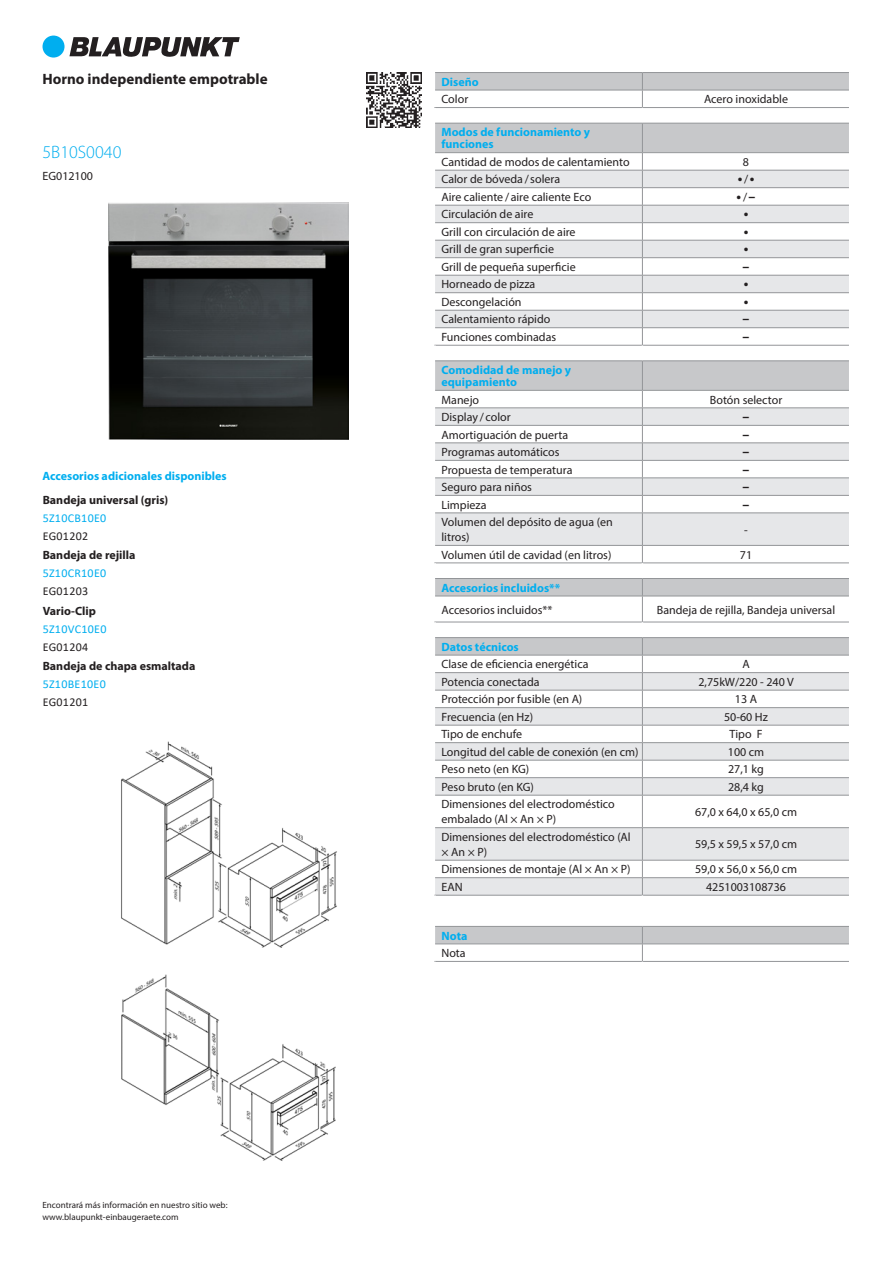
<style>
.page{position:relative;width:893px;height:1263px;background:#fff}
.page>*{position:absolute;margin:0;border:0;box-sizing:border-box;transform-origin:0 0}
.Merkmalsfolge-Modell{font:300 18px "Myriad Pro";color:#00aeef}
.Merkmalsfolge-Produu{font:700 15px "Myriad Pro";color:#231f20}
.Metadata-Wert{font:700 13.8px "Myriad Pro";color:#231f20}
.Metadata{font:12px/15px "Myriad Pro";color:#231f20}
.Metadata-Wert-2{font:12px "Myriad Pro";color:#231f20}
.Liste-Merkmalsfolge{font:700 12px/18px "Myriad Pro";color:#231f20}
.Kopf{font:700 12px/12px "Myriad Pro";color:#00aeef}
.P_Titel{font:700 12px "Myriad Pro";color:#00aeef}
.Merkmalsfolge-Nummer{font:12px "Myriad Pro";color:#231f20}
.Absatz_erster{font:9px "Myriad Pro";color:#231f20}
.Absatz_letzter{font:9px "Myriad Pro";color:#231f20}
.s1{font-family:"Calibri";font-weight:400;color:#00aeef}
.s2{font-family:"Calibri";font-weight:400}
.s3{font-weight:400;font-size:12px}
</style>
<div class="page">
<img style="left:121px;top:741px;width:216px;height:207px">
<img style="left:121px;top:974px;width:215px;height:187px">
<img style="left:109px;top:203px;width:240px;height:237px">
<img style="left:366px;top:72px;width:56px;height:56px">
<hr style="left:435px;top:72px;width:207px;height:1px;background:#939598">
<hr style="left:642px;top:72px;width:208px;height:1px;background:#939598">
<svg style="left:434px;top:73px;width:415px;height:35px"></svg>
<svg style="left:434px;top:123px;width:415px;height:223px"></svg>
<hr style="left:642px;top:152px;width:208px;height:1px;background:#939598">
<svg style="left:435px;top:562px;width:414px;height:1px"></svg>
<div style="left:435px;top:514px;width:414px;height:31px;background:#e6e7e9"></div>
<hr style="left:435px;top:513px;width:207px;height:1px;background:#939598">
<hr style="left:642px;top:513px;width:208px;height:1px;background:#939598">
<hr style="left:642px;top:513px;width:1px;height:32px;background:#939598">
<hr style="left:435px;top:545px;width:207px;height:1px;background:#939598">
<hr style="left:642px;top:545px;width:208px;height:1px;background:#939598">
<hr style="left:434px;top:563px;width:208px;height:1px;background:#939598">
<hr style="left:642px;top:563px;width:208px;height:1px;background:#939598">
<svg style="left:642px;top:546px;width:1px;height:18px"></svg>
<hr style="left:435px;top:360px;width:207px;height:1px;background:#939598">
<hr style="left:642px;top:360px;width:208px;height:1px;background:#939598">
<svg style="left:435px;top:361px;width:414px;height:152px"></svg>
<hr style="left:642px;top:390px;width:208px;height:1px;background:#939598">
<svg style="left:434px;top:578px;width:415px;height:45px"></svg>
<hr style="left:642px;top:596px;width:208px;height:1px;background:#939598">
<svg style="left:435px;top:828px;width:414px;height:67px;fill:#e6e7e9"></svg>
<hr style="left:435px;top:795px;width:207px;height:1px;background:#939598">
<hr style="left:642px;top:795px;width:208px;height:1px;background:#939598">
<hr style="left:642px;top:795px;width:1px;height:32px;background:#939598">
<hr style="left:435px;top:827px;width:207px;height:1px;background:#939598">
<hr style="left:642px;top:827px;width:208px;height:1px;background:#939598">
<hr style="left:642px;top:828px;width:1px;height:32px;background:#939598">
<hr style="left:435px;top:860px;width:207px;height:1px;background:#939598">
<hr style="left:642px;top:860px;width:208px;height:1px;background:#939598">
<hr style="left:435px;top:877px;width:207px;height:1px;background:#939598">
<hr style="left:642px;top:877px;width:208px;height:1px;background:#939598">
<hr style="left:434px;top:895px;width:208px;height:1px;background:#939598">
<hr style="left:642px;top:895px;width:208px;height:1px;background:#939598">
<svg style="left:642px;top:860px;width:1px;height:36px"></svg>
<hr style="left:435px;top:637px;width:207px;height:1px;background:#939598">
<hr style="left:642px;top:637px;width:208px;height:1px;background:#939598">
<svg style="left:435px;top:638px;width:414px;height:157px"></svg>
<hr style="left:642px;top:655px;width:208px;height:1px;background:#939598">
<svg style="left:434px;top:926px;width:415px;height:36px"></svg>
<div style="left:43px;top:36px;width:22px;height:22px;background:#00aeef;border-radius:50%"></div>
<svg style="left:69px;top:37px;width:171px;height:20px"></svg>
<hr style="left:849px;top:72px;width:3px;height:1130px;background:#fff">
<p class="Merkmalsfolge-Produu" style="left:43px;top:69px;width:227px">Horno independiente empotrable</p>
<p class="Merkmalsfolge-Modell" style="left:43px;top:141px;width:80px">5B10S0040</p>
<p class="Merkmalsfolge-Nummer" style="left:43px;top:169px;width:52px">EG012100</p>
<p class="P_Titel" style="left:43px;top:468px;width:186px">Accesorios adicionales disponibles</p>
<p class="Liste-Merkmalsfolge" style="left:43px;top:491px;width:127px">Bandeja universal (gris)<br><span class="s1">5Z10CB10E0<br></span><span class="s2">EG01202</span></p>
<p class="Liste-Merkmalsfolge" style="left:43px;top:546px;width:94px">Bandeja de rejilla<br><span class="s1">5Z10CR10E0<br></span><span class="s2">EG01203</span></p>
<p class="Liste-Merkmalsfolge" style="left:43px;top:601px;width:65px">Vario-Clip<br><span class="s1">5Z10VC10E0<br></span><span class="s2">EG01204</span></p>
<p class="Liste-Merkmalsfolge" style="left:43px;top:656px;width:154px">Bandeja de chapa esmaltada<br><span class="s1">5Z10BE10E0<br></span><span class="s2">EG01201</span></p>
<p class="Absatz_erster" style="left:43px;top:1200px;width:187px">Encontrará más información en nuestro sitio web:</p>
<p class="Absatz_letzter" style="left:43px;top:1212px;width:138px">www.blaupunkt-einbaugeraete.com</p>
<p class="Kopf" style="left:441px;top:75px;width:39px">Diseño</p>
<p class="Metadata" style="left:441px;top:92px;width:28px">Color</p>
<p class="Metadata-Wert-2" style="left:704px;top:92px;width:85px">Acero inoxidable</p>
<p class="Kopf" style="left:441px;top:126px;width:150px">Modos de funcionamiento y funciones</p>
<p class="Metadata" style="left:441px;top:154px;width:190px">Cantidad de modos de calentamiento</p>
<p class="Metadata-Wert-2" style="left:743px;top:154px;width:8px">8</p>
<p class="Metadata" style="left:441px;top:172px;width:120px">Calor de bóveda / solera</p>
<p class="Metadata-Wert" style="left:738px;top:170px;width:18px">• <span class="s3">/</span> •</p>
<p class="Metadata" style="left:441px;top:189px;width:151px">Aire caliente / aire caliente Eco</p>
<p class="Metadata-Wert" style="left:737px;top:187px;width:20px">• <span class="s3">/</span> –</p>
<p class="Metadata" style="left:441px;top:207px;width:93px">Circulación de aire</p>
<p class="Metadata-Wert" style="left:744px;top:205px;width:6px">•</p>
<p class="Metadata" style="left:441px;top:224px;width:136px">Grill con circulación de aire</p>
<p class="Metadata-Wert" style="left:744px;top:222px;width:6px">•</p>
<p class="Metadata" style="left:441px;top:242px;width:114px">Grill de gran superficie</p>
<p class="Metadata-Wert" style="left:744px;top:240px;width:6px">•</p>
<p class="Metadata" style="left:441px;top:259px;width:136px">Grill de pequeña superficie</p>
<p class="Metadata-Wert" style="left:743px;top:257px;width:8px">–</p>
<p class="Metadata" style="left:441px;top:277px;width:95px">Horneado de pizza</p>
<p class="Metadata-Wert" style="left:744px;top:275px;width:6px">•</p>
<p class="Metadata" style="left:441px;top:294px;width:82px">Descongelación</p>
<p class="Metadata-Wert" style="left:744px;top:292px;width:6px">•</p>
<p class="Metadata" style="left:441px;top:312px;width:110px">Calentamiento rápido</p>
<p class="Metadata-Wert" style="left:743px;top:310px;width:8px">–</p>
<p class="Metadata" style="left:441px;top:329px;width:116px">Funciones combinadas</p>
<p class="Metadata-Wert" style="left:743px;top:327px;width:8px">–</p>
<p class="Kopf" style="left:441px;top:364px;width:131px">Comodidad de manejo y equipamiento</p>
<p class="Metadata" style="left:441px;top:392px;width:39px">Manejo</p>
<p class="Metadata-Wert-2" style="left:710px;top:392px;width:74px">Botón selector</p>
<p class="Metadata" style="left:441px;top:409px;width:71px">Display / color</p>
<p class="Metadata-Wert" style="left:743px;top:407px;width:8px">–</p>
<p class="Metadata" style="left:441px;top:427px;width:128px">Amortiguación de puerta</p>
<p class="Metadata-Wert" style="left:743px;top:425px;width:8px">–</p>
<p class="Metadata" style="left:441px;top:444px;width:120px">Programas automáticos</p>
<p class="Metadata-Wert" style="left:743px;top:442px;width:8px">–</p>
<p class="Metadata" style="left:441px;top:462px;width:133px">Propuesta de temperatura</p>
<p class="Metadata-Wert" style="left:743px;top:460px;width:8px">–</p>
<p class="Metadata" style="left:441px;top:479px;width:92px">Seguro para niños</p>
<p class="Metadata-Wert" style="left:743px;top:477px;width:8px">–</p>
<p class="Metadata" style="left:441px;top:497px;width:47px">Limpieza</p>
<p class="Metadata-Wert" style="left:743px;top:495px;width:8px">–</p>
<p class="Metadata" style="left:441px;top:514px;width:173px">Volumen del depósito de agua (en litros)</p>
<p class="Metadata-Wert-2" style="left:744px;top:522px;width:5px">-</p>
<p class="Metadata" style="left:441px;top:547px;width:171px">Volumen útil de cavidad (en litros)</p>
<p class="Metadata-Wert-2" style="left:740px;top:547px;width:14px">71</p>
<p class="Kopf" style="left:441px;top:581px;width:120px">Accesorios incluidos**</p>
<p class="Metadata" style="left:441px;top:602px;width:112px">Accesorios incluidos**</p>
<p class="Metadata-Wert-2" style="left:657px;top:602px;width:180px">Bandeja de rejilla, Bandeja universal</p>
<p class="Kopf" style="left:441px;top:640px;width:79px">Datos técnicos</p>
<p class="Metadata" style="left:441px;top:657px;width:149px">Clase de eficiencia energética</p>
<p class="Metadata-Wert-2" style="left:742px;top:657px;width:9px">A</p>
<p class="Metadata" style="left:441px;top:674px;width:100px">Potencia conectada</p>
<p class="Metadata-Wert-2" style="left:698px;top:674px;width:97px">2,75kW/220 - 240 V</p>
<p class="Metadata" style="left:441px;top:692px;width:142px">Protección por fusible (en A)</p>
<p class="Metadata-Wert-2" style="left:735px;top:692px;width:24px">13 A</p>
<p class="Metadata" style="left:441px;top:709px;width:93px">Frecuencia (en Hz)</p>
<p class="Metadata-Wert-2" style="left:724px;top:709px;width:45px">50-60 Hz</p>
<p class="Metadata" style="left:441px;top:727px;width:82px">Tipo de enchufe</p>
<p class="Metadata-Wert-2" style="left:730px;top:727px;width:34px">Tipo F</p>
<p class="Metadata" style="left:441px;top:744px;width:199px">Longitud del cable de conexión (en cm)</p>
<p class="Metadata-Wert-2" style="left:728px;top:744px;width:38px">100 cm</p>
<p class="Metadata" style="left:441px;top:762px;width:89px">Peso neto (en KG)</p>
<p class="Metadata-Wert-2" style="left:728px;top:762px;width:37px">27,1 kg</p>
<p class="Metadata" style="left:441px;top:779px;width:94px">Peso bruto (en KG)</p>
<p class="Metadata-Wert-2" style="left:728px;top:779px;width:37px">28,4 kg</p>
<p class="Metadata" style="left:441px;top:797px;width:175px">Dimensiones del electrodoméstico embalado (Al × An × P)</p>
<p class="Metadata-Wert-2" style="left:695px;top:804px;width:104px">67,0 x 64,0 x 65,0 cm</p>
<p class="Metadata" style="left:441px;top:829px;width:191px">Dimensiones del electrodoméstico (Al × An × P)</p>
<p class="Metadata-Wert-2" style="left:695px;top:837px;width:104px">59,5 x 59,5 x 57,0 cm</p>
<p class="Metadata" style="left:441px;top:862px;width:191px">Dimensiones de montaje (Al × An × P)</p>
<p class="Metadata-Wert-2" style="left:695px;top:862px;width:104px">59,0 x 56,0 x 56,0 cm</p>
<p class="Metadata" style="left:441px;top:879px;width:23px">EAN</p>
<p class="Metadata-Wert-2" style="left:706px;top:879px;width:82px">4251003108736</p>
<p class="Kopf" style="left:441px;top:929px;width:27px">Nota</p>
<p class="Metadata" style="left:441px;top:945px;width:26px">Nota</p>
</div>
